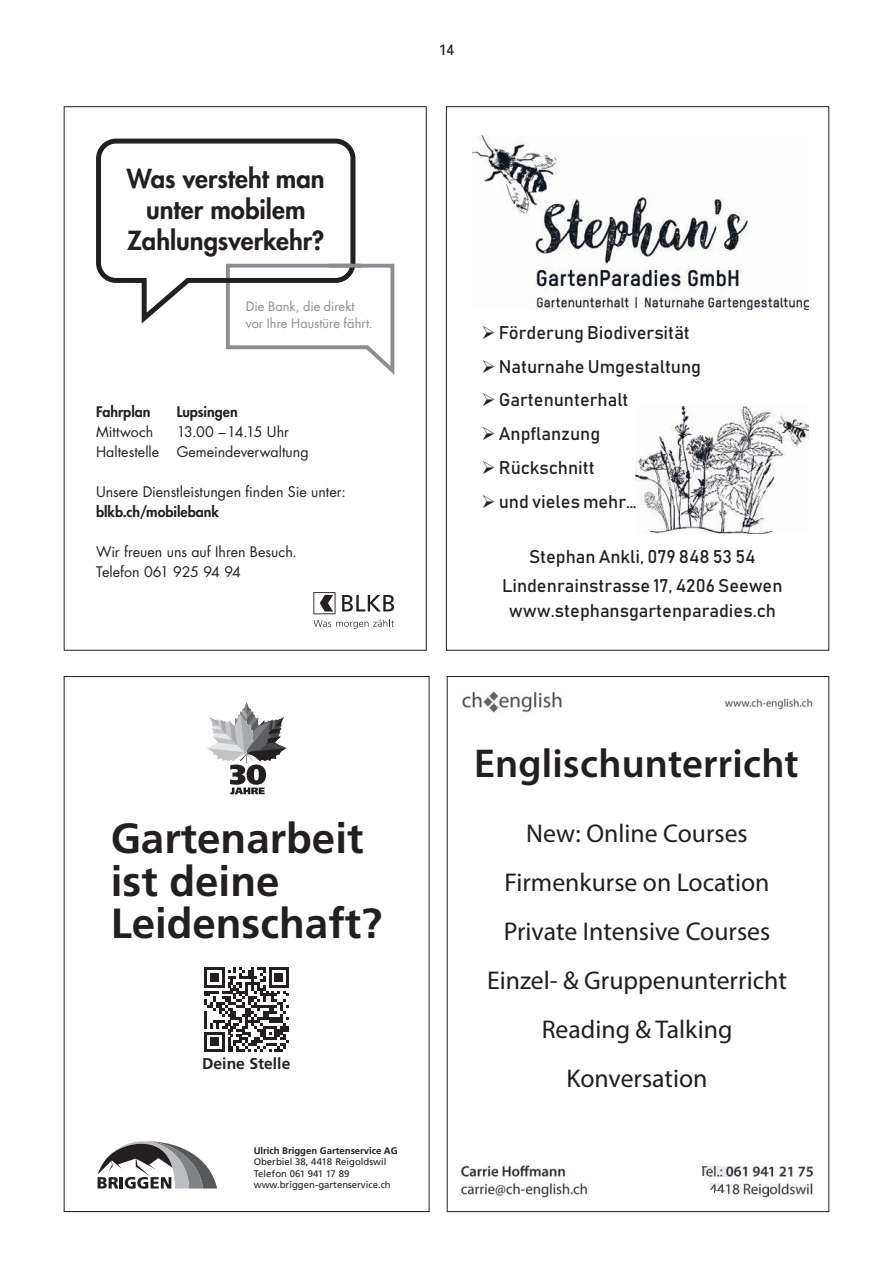
<style>
.page{position:relative;width:893px;height:1263px;background:#fff}
.page>*{position:absolute;margin:0;border:0;box-sizing:border-box;transform-origin:0 0}
.t1{font:700 42.15px/42.2px "Frutiger LT";color:#231f20}
.t2{font:600 40.5px "Myriad Pro";letter-spacing:.005em;color:#231f20}
.t3{font:25.8px/49.1px "Myriad Pro";color:#231f20;text-align:center}
.t4{font:800 25.65px/30.8px "Futura Std";color:#231f20;text-align:center}
.t5{font:18.15px/28.8px "Bahnschrift";color:#231f20;text-align:center}
.t6{font:700 15.75px "Frutiger LT";color:#231f20}
.t7{font:15px "Univers";color:#231f20}
.t8{font:14.25px/20px "Futura Std";color:#231f20}
.t9{font:800 14.25px "Futura Std";color:#231f20}
.t10{font:12.75px/17.1px "Futura Std";color:#8b8d90}
.t11{font:9.6px/11.6px "Frutiger LT";color:#231f20}
.t12{font:700 9.6px "Frutiger LT";color:#231f20}
</style>
<div class="page">
<img style="left:460px;top:691px;width:354px;height:507px">
<div style="left:456px;top:718px;width:364px;height:446px;background:#fff"></div>
<div style="left:608px;top:688px;width:117px;height:39px;background:#fff"></div>
<div style="left:653px;top:708px;width:116px;height:44px;background:#fff"></div>
<div style="left:671px;top:1153px;width:27px;height:38px;background:#fff"></div>
<hr style="left:655px;top:1164px;width:59px;height:1px;background:#fff">
<div style="left:668px;top:1177px;width:73px;height:6px;background:#fff"></div>
<div style="left:683px;top:1191px;width:31px;height:8px;background:#fff"></div>
<div style="left:706px;top:1193px;width:20px;height:6px;background:#fff"></div>
<div style="left:716px;top:1191px;width:5px;height:8px;background:#fff"></div>
<div style="left:694px;top:1180px;width:15px;height:11px;background:#fff"></div>
<div style="left:695px;top:1167px;width:7px;height:14px;background:#fff"></div>
<svg style="left:698px;top:1165px;width:16px;height:5px"></svg>
<hr style="left:716px;top:1161px;width:37px;height:4px;background:#fff">
<hr style="left:716px;top:1163px;width:28px;height:3px;background:#fff">
<svg style="left:313px;top:592px;width:81px;height:37px"></svg>
<svg style="left:225px;top:263px;width:170px;height:112px"></svg>
<svg style="left:96px;top:138px;width:262px;height:191px"></svg>
<svg style="left:329px;top:264px;width:33px;height:4px"></svg>
<img style="left:635px;top:407px;width:173px;height:126px">
<img style="left:472px;top:136px;width:337px;height:173px">
<svg style="left:207px;top:702px;width:80px;height:92px"></svg>
<svg style="left:97px;top:1141px;width:120px;height:48px"></svg>
<svg style="left:204px;top:967px;width:85px;height:85px"></svg>
<h3 class="t4" style="left:127px;top:163px;width:199px">Was versteht man unter mobilem<br>Zahlungsverkehr?</h3>
<p class="t10" style="left:246px;top:298px;width:128px">Die Bank, die direkt vor Ihre Haustüre fährt.</p>
<p class="t9" style="left:96px;top:403px;width:56px">Fahrplan</p>
<p class="t9" style="left:177px;top:403px;width:63px">Lupsingen</p>
<p class="t8" style="left:96px;top:422px;width:59px">Mittwoch</p>
<p class="t8" style="left:96px;top:422px;width:214px;text-indent:81px">13.00 – 14.15 Uhr<br>Haltestelle Gemeindeverwaltung</p>
<p class="t8" style="left:96px;top:482px;width:251px">Unsere Dienstleistungen finden Sie unter:</p>
<p class="t9" style="left:96px;top:502px;width:124px">blkb.ch/mobilebank</p>
<p class="t8" style="left:96px;top:542px;width:202px">Wir freuen uns auf Ihren Besuch.<br>Telefon 061 925 94 94</p>
<p class="t7" style="left:438px;top:40px;width:18px">14</p>
<p class="t5" style="left:481px;top:318px;width:210px">➢ Förderung Biodiversität</p>
<p class="t5" style="left:481px;top:351px;width:221px">➢ Naturnahe Umgestaltung</p>
<p class="t5" style="left:481px;top:385px;width:148px">➢ Gartenunterhalt</p>
<p class="t5" style="left:481px;top:419px;width:120px">➢ Anpflanzung</p>
<p class="t5" style="left:481px;top:453px;width:115px">➢ Rückschnitt</p>
<p class="t5" style="left:481px;top:487px;width:157px">➢ und vieles mehr…</p>
<p class="t5" style="left:502px;top:542px;width:282px">Stephan Ankli, 079 848 53 54<br>Lindenrainstrasse 17, 4206 Seewen</p>
<p class="t5" style="left:509px;top:596px;width:269px">www.stephansgartenparadies.ch</p>
<h1 class="t1" style="left:111px;top:818px;width:273px">Gartenarbeit ist deine<br>Leidenschaft?</h1>
<p class="t6" style="left:202px;top:1054px;width:90px">Deine Stelle</p>
<p class="t12" style="left:254px;top:1145px;width:145px">Ulrich Briggen Gartenservice AG</p>
<p class="t11" style="left:254px;top:1156px;width:139px">Oberbiel 38, 4418 Reigoldswil<br>Telefon 061 941 17 89 www.briggen-gartenservice.ch</p>
<h2 class="t2" style="left:474px;top:737px;width:326px">Englischunterricht</h2>
<h3 class="t3" style="left:487px;top:808px;width:301px">New: Online Courses<br>Firmenkurse on Location<br>Private Intensive Courses<br>Einzel- &amp; Gruppenunterricht<br>Reading &amp; Talking<br>Konversation</h3>
</div>
